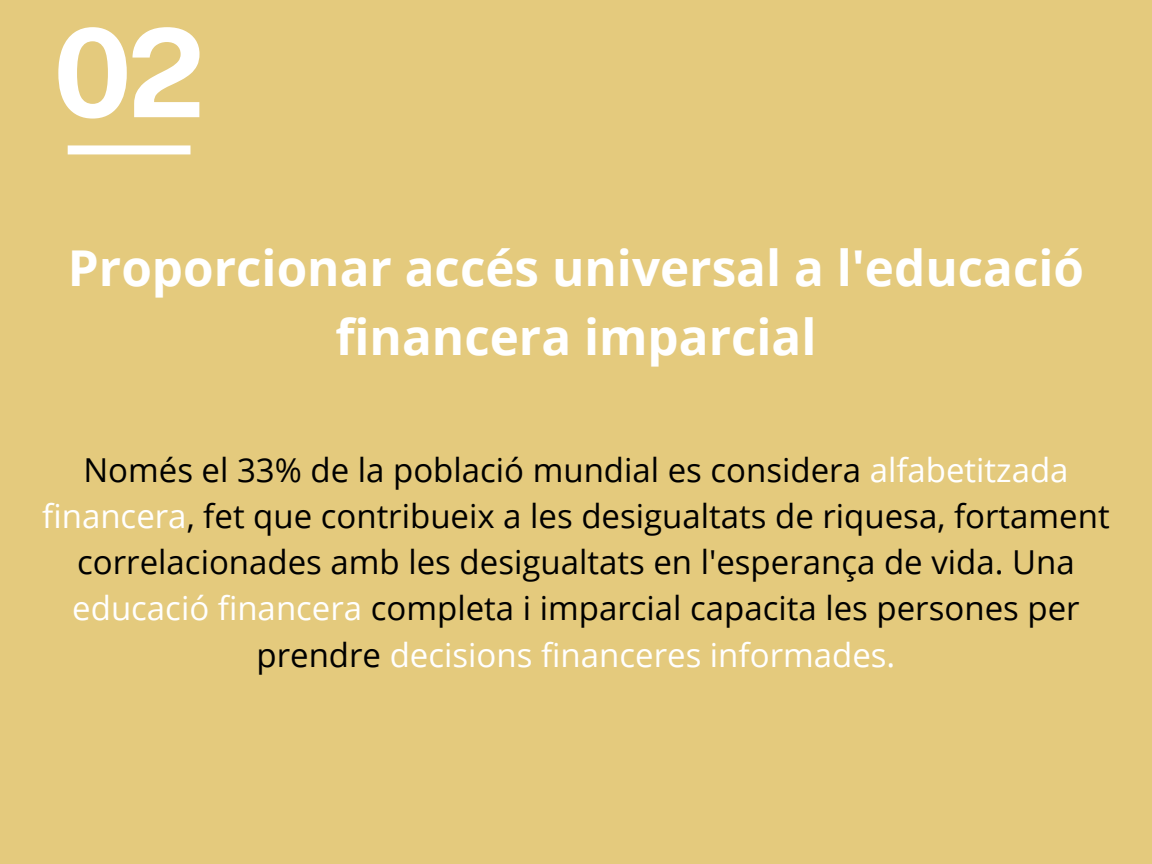
<style>
.page{position:relative;width:1152px;height:864px;background:#e4ca7d}
.page>*{position:absolute;margin:0;border:0;box-sizing:border-box;transform-origin:0 0}
.t1{font:700 122.85px "Public Sans";color:#fff}
.t2{font:700 49.35px/68.7px "Open Sans";color:#fff;text-align:center}
.t3{font:33px/46.2px "Open Sans";color:#000;text-align:center}
.s1{color:#fff}
</style>
<div class="page">
<div style="left:68px;top:145px;width:123px;height:9px;background:#fff"></div>
<h1 class="t1" style="left:53px;top:0;width:154px">02</h1>
<p class="t2" style="left:68px;top:233px;width:1018px">Proporcionar accés universal a l'educació financera imparcial</p>
<p class="t3" style="left:42px;top:446px;width:1069px">Només el 33% de la població mundial es considera <span class="s1">alfabetitzada financera</span>, fet que contribueix a les desigualtats de riquesa, fortament correlacionades amb les desigualtats en l'esperança de vida. Una <span class="s1">educació financera</span> completa i imparcial capacita les persones per prendre <span class="s1">decisions financeres informades.</span></p>
</div>
